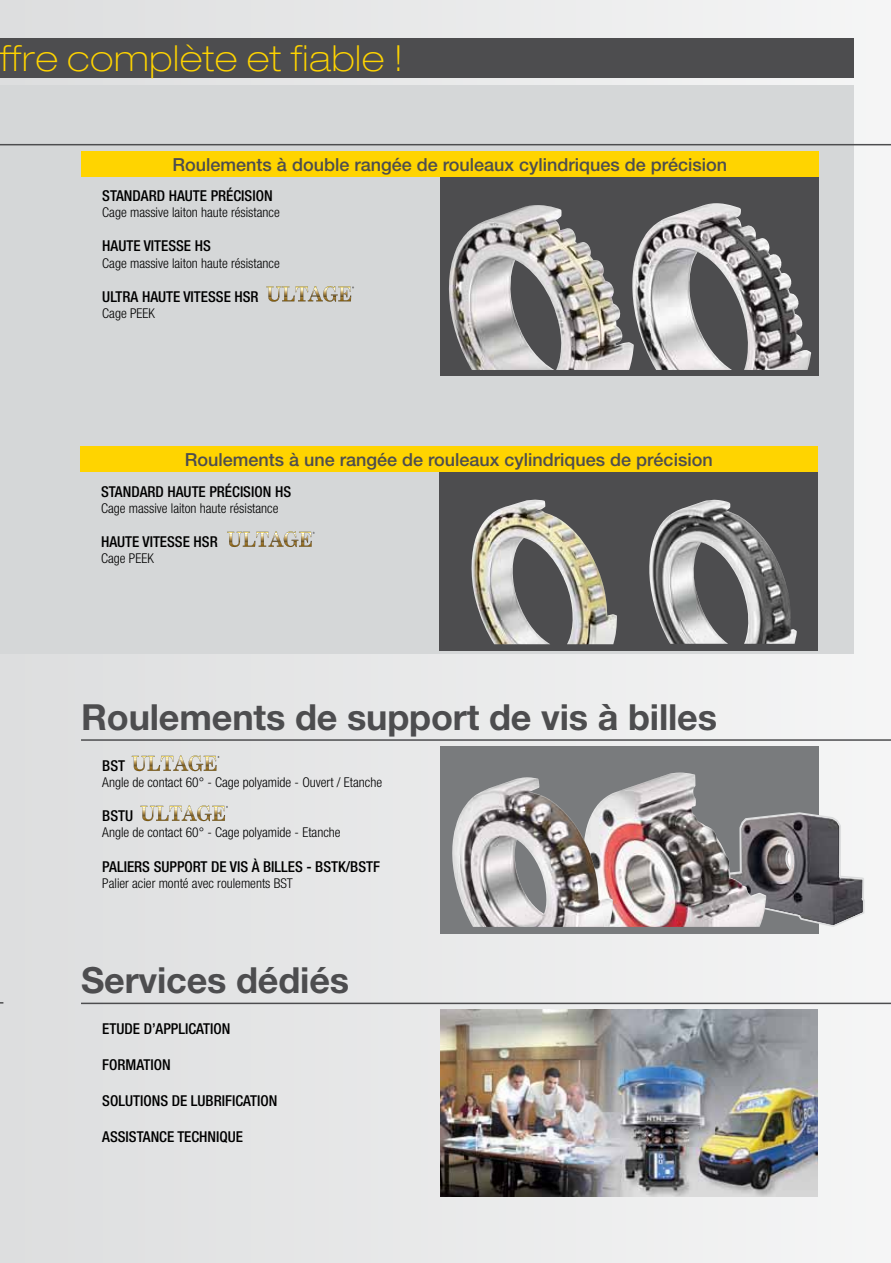
<style>
.page{position:relative;width:891px;height:1263px;background:#fff}
.page>*{position:absolute;margin:0;border:0;box-sizing:border-box;transform-origin:0 0}
.t1{font:700 36px "Helvetica Neue";letter-spacing:-.005em;color:#4d4d4f}
.t2{font:100 expanded 36px "Helvetica Neue";letter-spacing:.025em;color:#ffd400}
.t3{font:500 18px "Helvetica Neue";color:#4d4d4f}
.t4{font:500 condensed 15px "Helvetica Neue";color:#000}
.t5{font:300 condensed 13.5px "Helvetica Neue";color:#000}
</style>
<div class="page">
<div style="left:0;top:0;width:891px;height:1263px;background:linear-gradient(to right,#dddede,#f5f5f5)"></div>
<div style="left:0;top:86px;width:854px;height:568px;background:#d5d7d8"></div>
<div style="left:440px;top:746px;width:379px;height:187px;background:#797b7d"></div>
<div style="left:439px;top:472px;width:379px;height:179px;background:#4d4d4f"></div>
<div style="left:440px;top:176px;width:379px;height:200px;background:#4d4d4f"></div>
<div style="left:80px;top:446px;width:738px;height:26px;background:#ffd400"></div>
<div style="left:81px;top:151px;width:738px;height:25px;background:#ffd400"></div>
<hr style="left:0;top:144px;width:891px;height:1px;background:#4d4d4f">
<hr style="left:81px;top:1003px;width:810px;height:1px;background:#4d4d4f">
<hr style="left:81px;top:739px;width:810px;height:2px;background:#4d4d4f">
<div style="left:0;top:38px;width:854px;height:40px;background:#4d4d4f"></div>
<svg style="left:132px;top:755px;width:87px;height:16px"></svg>
<svg style="left:140px;top:805px;width:88px;height:16px"></svg>
<svg style="left:266px;top:286px;width:88px;height:16px"></svg>
<svg style="left:227px;top:531px;width:88px;height:16px"></svg>
<img style="left:471px;top:500px;width:146px;height:144px">
<img style="left:449px;top:205px;width:182px;height:165px">
<img style="left:631px;top:203px;width:180px;height:167px">
<img style="left:649px;top:500px;width:75px;height:144px">
<img style="left:440px;top:1010px;width:284px;height:187px">
<svg style="left:724px;top:397px;width:141px;height:866px"></svg>
<img style="left:613px;top:772px;width:153px;height:155px">
<img style="left:452px;top:777px;width:161px;height:150px">
<h1 class="t2" style="left:-1px;top:37px;width:406px">ffre complète et fiable !</h1>
<h2 class="t3" style="left:173px;top:154px;width:556px">Roulements à double rangée de rouleaux cylindriques de précision</h2>
<p class="t4" style="left:102px;top:187px;width:172px">STANDARD HAUTE PRÉCISION</p>
<p class="t5" style="left:102px;top:205px;width:179px">Cage massive laiton haute résistance</p>
<p class="t4" style="left:102px;top:237px;width:110px">HAUTE VITESS E HS</p>
<p class="t5" style="left:102px;top:255px;width:179px">Cage massive laiton haute résistance</p>
<p class="t4" style="left:102px;top:288px;width:157px">ULTRA HAUTE VITESS E HSR</p>
<p class="t5" style="left:102px;top:305px;width:54px">Cage PEEK</p>
<h2 class="t3" style="left:185px;top:449px;width:529px">Roulements à une rangée de rouleaux cylindriques de précision</h2>
<p class="t4" style="left:101px;top:482px;width:192px">STANDARD HAUTE PRÉCISION HS</p>
<p class="t5" style="left:101px;top:500px;width:179px">Cage massive laiton haute résistance</p>
<p class="t4" style="left:101px;top:533px;width:117px">HAUTE VITESS E HSR</p>
<p class="t5" style="left:101px;top:551px;width:54px">Cage PEEK</p>
<h1 class="t1" style="left:81px;top:695px;width:638px">Roulements de support de vis à billes</h1>
<p class="t4" style="left:102px;top:756px;width:24px">BST</p>
<p class="t5" style="left:102px;top:774px;width:281px">Angle de contact 60° - Cage polyamide - Ouvert / Etanche</p>
<p class="t4" style="left:102px;top:807px;width:24px">BSTU</p>
<p class="t5" style="left:102px;top:825px;width:240px">Angle de contact 60° - Cage polyamide - Etanche</p>
<p class="t4" style="left:102px;top:857px;width:272px">PALIERS SUPPORT DE VIS À BILLES - BSTK/BSTF</p>
<p class="t5" style="left:102px;top:875px;width:192px">Palier acier monté avec roulements BST</p>
<h1 class="t1" style="left:81px;top:958px;width:270px">Services dédiés</h1>
<p class="t4" style="left:102px;top:1020px;width:130px">ETUDE D’APPLICATION</p>
<p class="t4" style="left:102px;top:1056px;width:70px">FORMATION</p>
<p class="t4" style="left:102px;top:1092px;width:177px">SOLUTIONS DE LUBRIFICATION</p>
<p class="t4" style="left:102px;top:1128px;width:142px">ASSISTANCE TECHNIQUE</p>
</div>
